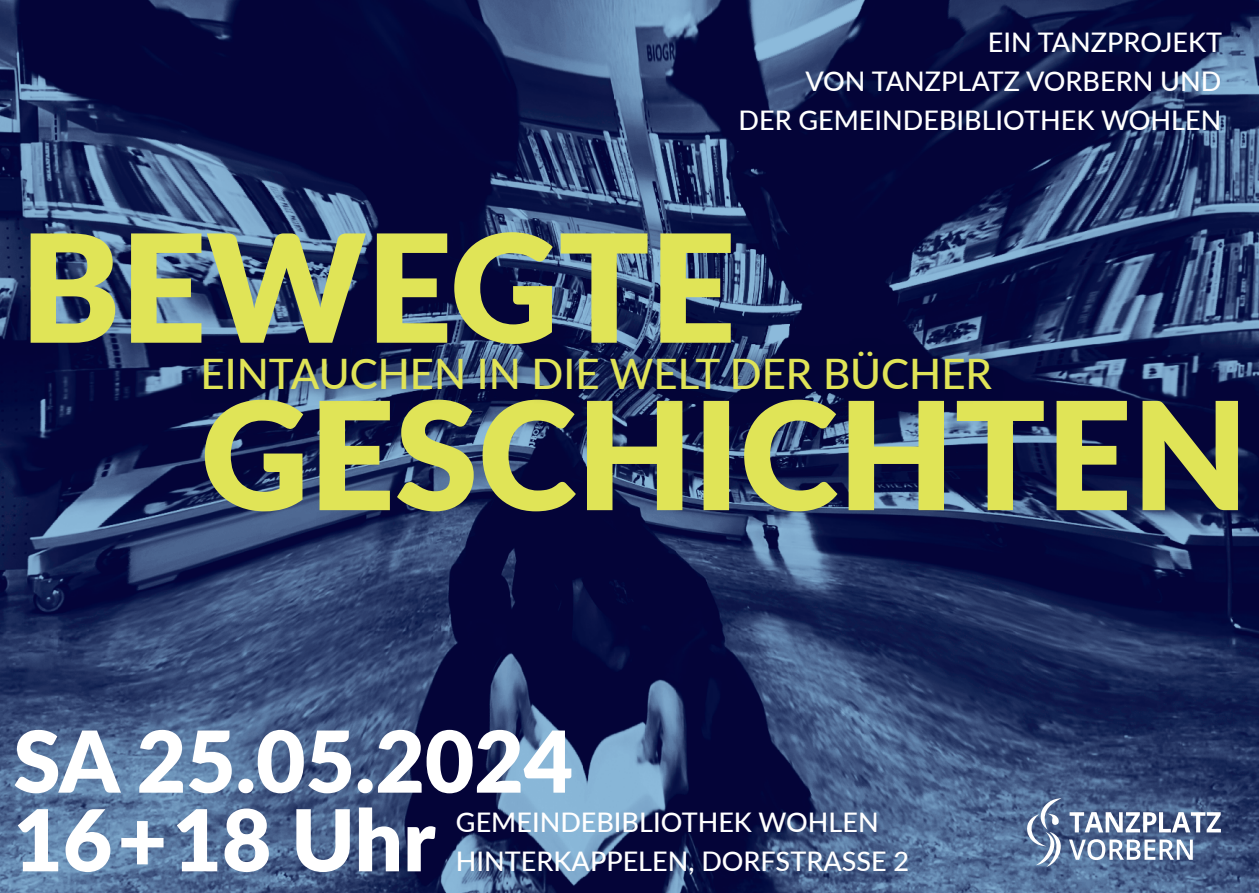
<style>
.page{position:relative;width:1259px;height:893px;background:#fff}
.page>*{position:absolute;margin:0;border:0;box-sizing:border-box;transform-origin:0 0}
.t1{font:900 85.2px/78.6px "Lato";color:#fff}
.t2{font:500 42px "Lato";color:#e0e457}
.t3{font:500 27px/39px "Lato";color:#fff;text-align:right}
</style>
<div class="page">
<img style="left:0;top:0;width:1259px;height:893px">
<svg style="left:205px;top:400px;width:1033px;height:111px;background:#7d8557"></svg>
<svg style="left:1018px;top:798px;width:203px;height:69px"></svg>
<svg style="left:31px;top:232px;width:700px;height:112px;background:#8c9761"></svg>
<svg style="left:188px;top:337px;width:817px;height:67px;background:#212a50"></svg>
<p class="t3" style="left:738px;top:22px;width:485px">EIN TANZPROJEKT<br>VON TANZPLATZ VORBERN UND<br>DER GEMEINDEBIBLIOTHEK WOHLEN</p>
<h2 class="t2" style="left:201px;top:344px;width:793px">EINTAUCHEN IN DIE WELT DER BÜCHER</h2>
<h1 class="t1" style="left:13px;top:718px;width:561px">SA 25.05.2024<br>16 + 18 Uhr</h1>
<p class="t3" style="left:456px;top:802px;width:455px;text-align:left">GEMEINDEBIBLIOTHEK WOHLEN<br>HINTERKAPPELEN, DORFSTRASSE 2</p>
</div>
